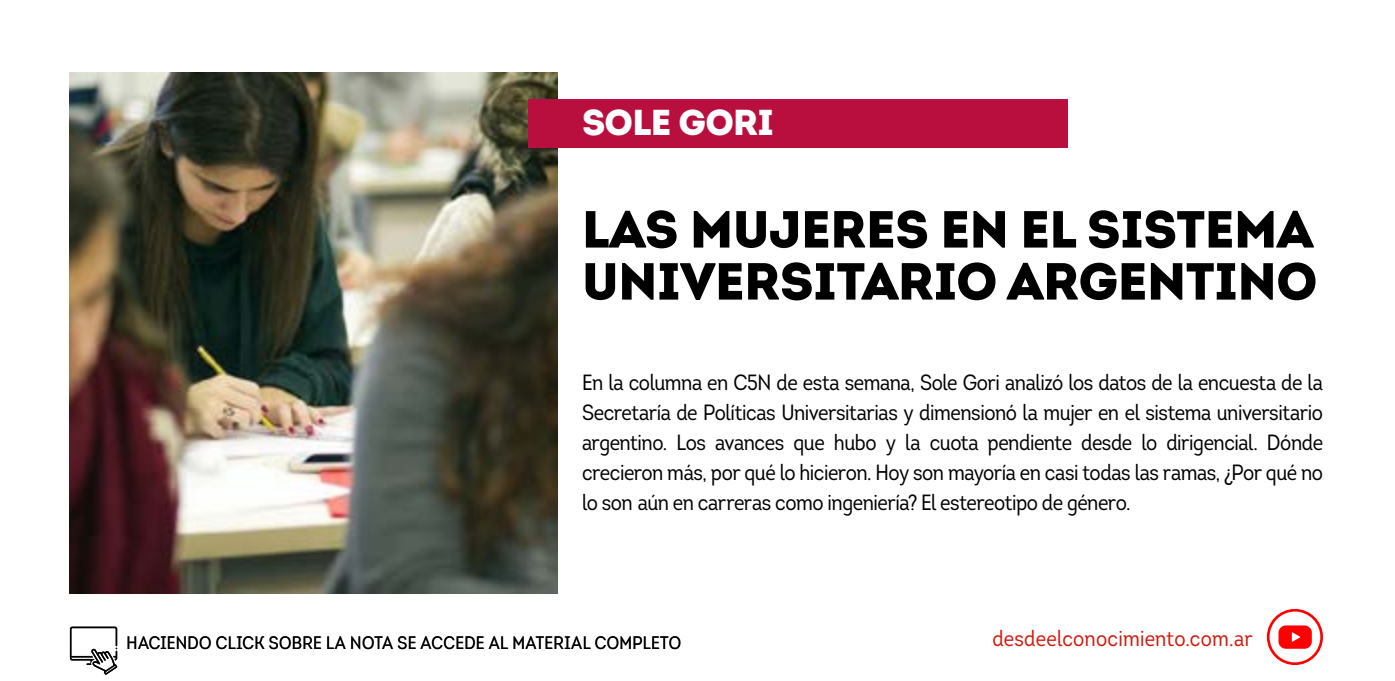
<style>
.page{position:relative;width:1395px;height:681px;background:#fff}
.page>*{position:absolute;margin:0;border:0;box-sizing:border-box;transform-origin:0 0}
.t1{font:900 52px/52px "Intro";letter-spacing:-.01em;color:#000}
.t2{font:900 36px "Intro";letter-spacing:-.02em;color:#fff}
.t3{font:22px/30px "Intro Cond";letter-spacing:-.02em;color:#000;text-align:justify}
.t4{font:22px "Intro Cond";letter-spacing:.01em;color:#d1190d}
.t5{font:18px "Intro Cond";letter-spacing:.02em;color:#000}
</style>
<div class="page">
<div style="left:1267px;top:608px;width:56px;height:56px;border:3px solid #f00;border-radius:50%"></div>
<svg style="left:1278px;top:625px;width:34px;height:23px"></svg>
<img style="left:70px;top:72px;width:488px;height:520px">
<svg style="left:70px;top:626px;width:47px;height:48px"></svg>
<div style="left:529px;top:99px;width:539px;height:48px;background:#b90f3e"></div>
<h2 class="t2" style="left:582px;top:98px;width:194px">SOLE GORI</h2>
<h1 class="t1" style="left:582px;top:202px;width:737px">LAS MUJERES EN EL SISTEMA<br>UNIVERSITARIO ARGENTINO</h1>
<p class="t3" style="left:582px;top:367px;width:742px">En la columna en C5N de esta semana, Sole Gori analizó los datos de la encuesta de la Secretaría de Políticas Universitarias y dimensionó la mujer en el sistema universitario argentino. Los avances que hubo y la cuota pendiente desde lo dirigencial. Dónde crecieron más, por qué lo hicieron. Hoy son mayoría en casi todas las ramas, ¿Por qué no lo son aún en carreras como ingeniería? El estereotipo de género.</p>
<p class="t5" style="left:127px;top:631px;width:556px">HACIENDO CLICK SOBRE LA NOTA SE ACCEDE AL MATERIAL COMPLETO</p>
<p class="t4" style="left:992px;top:624px;width:262px">desdeelconocimiento.com.ar</p>
</div>
